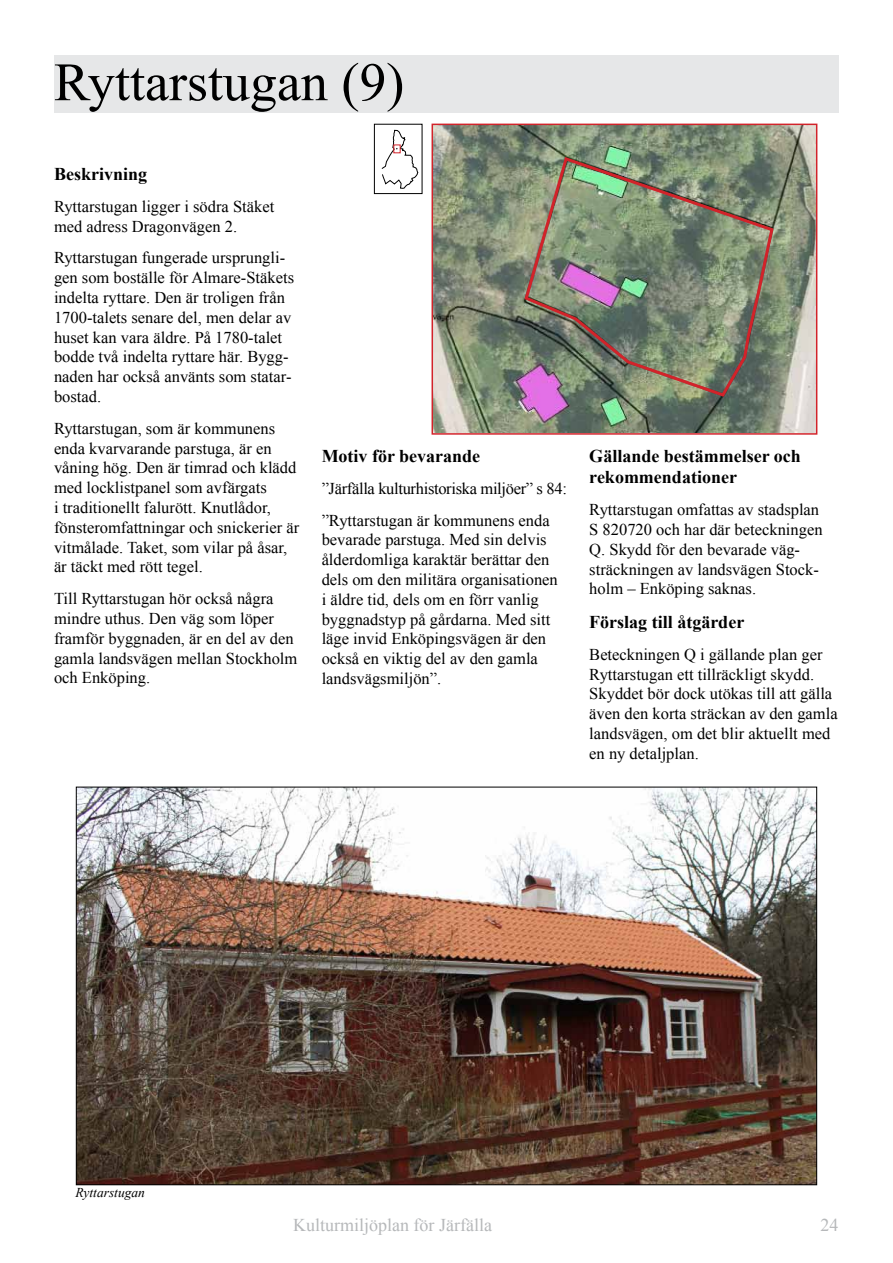
<style>
.page{position:relative;width:893px;height:1263px;background:#fff}
.page>*{position:absolute;margin:0;border:0;box-sizing:border-box;transform-origin:0 0}
.t1{font:54px "Times New Roman";color:#000}
.t2{font:700 18px/21.6px "Times New Roman";color:#000}
.t3{font:18px "Times New Roman";color:#b6b8ba}
.t4{font:16.5px/19.8px "Times New Roman";color:#000}
.t5{font:16.5px/31.8px "Times New Roman";letter-spacing:-.02em;color:#000}
.t6{font:italic 13.5px "Times New Roman";color:#000}
</style>
<div class="page">
<div style="left:54px;top:55px;width:785px;height:57px;background:#e6e7e8"></div>
<img style="left:78px;top:789px;width:737px;height:394px">
<svg style="left:382px;top:130px;width:36px;height:58px"></svg>
<div style="left:393px;top:145px;width:8px;height:8px;border:1px solid #d2232a"></div>
<div style="left:374px;top:124px;width:48px;height:70px;border:1px solid #000"></div>
<img style="left:434px;top:127px;width:380px;height:305px">
<div style="left:431px;top:124px;width:386px;height:311px;border:2px solid #d2232a"></div>
<img style="left:523px;top:155px;width:252px;height:244px">
<h1 class="t1" style="left:54px;top:46px;width:352px">Ryttarstugan (9)</h1>
<p class="t2" style="left:54px;top:163px;width:95px">Beskrivning</p>
<p class="t4" style="left:54px;top:196px;width:222px">Ryttarstugan ligger i södra Stäket med adress Dragonvägen 2.</p>
<p class="t4" style="left:54px;top:248px;width:242px">Ryttarstugan fungerade ursprungli&shy;gen som boställe för Almare-Stäkets indelta ryttare. Den är troligen från 1700-talets senare del, men delar av huset kan vara äldre. På 1780-talet bodde två indelta ryttare här. Bygg&shy;naden har också använts som statar&shy;bostad.</p>
<p class="t4" style="left:54px;top:418px;width:247px">Ryttarstugan, som är kommunens enda kvarvarande parstuga, är en våning hög. Den är timrad och klädd med locklistpanel som avfärgats<br>i traditionellt falurött. Knutlådor, fönsteromfattningar och snickerier är vitmålade. Taket, som vilar på åsar, är täckt med rött tegel.</p>
<p class="t4" style="left:54px;top:588px;width:245px">Till Ryttarstugan hör också några mindre uthus. Den väg som löper framför byggnaden, är en del av den gamla landsvägen mellan Stockholm och Enköping.</p>
<p class="t2" style="left:322px;top:445px;width:160px">Motiv för bevarande</p>
<p class="t5" style="left:322px;top:472px;width:247px">”Järfälla kulturhistoriska miljöer” s 84: ”Ryttarstugan är kommunens enda</p>
<p class="t4" style="left:322px;top:530px;width:238px">bevarade parstuga. Med sin delvis ålderdomliga karaktär berättar den dels om den militära organisationen i äldre tid, dels om en förr vanlig byggnadstyp på gårdarna. Med sitt läge invid Enköpingsvägen är den också en viktig del av den gamla landsvägsmiljön”.</p>
<p class="t2" style="left:589px;top:444px;width:213px">Gällande bestämmelser och rekommendationer</p>
<p class="t4" style="left:589px;top:499px;width:235px">Ryttarstugan omfattas av stadsplan<br>S 820720 och har där beteckningen<br>Q. Skydd för den bevarade väg&shy;sträckningen av landsvägen Stock&shy;holm – Enköping saknas.</p>
<p class="t2" style="left:589px;top:611px;width:156px">Förslag till åtgärder</p>
<p class="t4" style="left:589px;top:644px;width:250px">Beteckningen Q i gällande plan ger Ryttarstugan ett tillräckligt skydd.<br>Skyddet bör dock utökas till att gälla även den korta sträckan av den gamla landsvägen, om det blir aktuellt med en ny detaljplan.</p>
<p class="t6" style="left:76px;top:1184px;width:71px">Ryttarstugan</p>
<p class="t3" style="left:293px;top:1212px;width:200px">Kulturmiljöplan för Järfälla</p>
<p class="t3" style="left:820px;top:1212px;width:19px">24</p>
</div>
